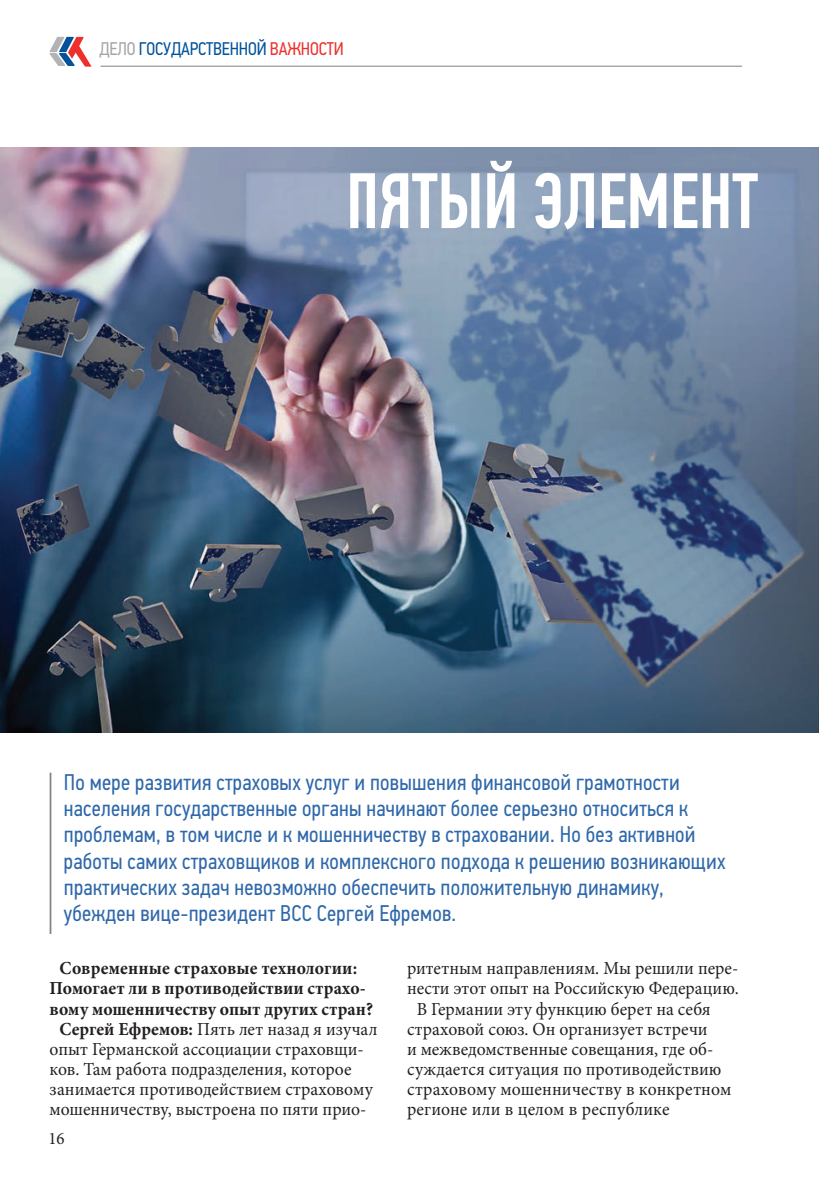
<style>
.page{position:relative;width:819px;height:1191px;background:#fff}
.page>*{position:absolute;margin:0;border:0;box-sizing:border-box;transform-origin:0 0}
.Заголовок_1{font:500 78.75px "PF Din Text Comp Pro";color:#fff;scale:.96 1}
.Подводка{font:22.75px/26.2px "PF Din Text Cond Pro";letter-spacing:.01em;color:#2e68aa;scale:.95 1}
.Осн_текст{font:18.38px/20.1px "Minion Pro";color:#231f20;scale:.96 1}
.Вопрос_интервью{font:700 18.38px/20.1px "Minion Pro";letter-spacing:.005em;color:#231f20;text-align:center;scale:.96 1}
.t1{font:18.38px "PF Din Text Cond Pro";letter-spacing:-.01em;color:#01529a;scale:.96 1}
.t2{font:17.5px "Minion Pro";color:#231f20;scale:.96 1}
.s1{color:#a4a5a9}
.s2{color:#ee2f2c}
.s3{font-weight:700}
</style>
<div class="page">
<svg style="left:49px;top:37px;width:43px;height:30px"></svg>
<hr style="left:100px;top:66px;width:642px;height:1px;background:#808285">
<img style="left:0;top:147px;width:819px;height:585px">
<hr style="left:50px;top:772px;width:1px;height:162px;background:#808285">
<p class="t1" style="left:99px;top:38px;width:256px"><span class="s1">ДЕЛО</span> ГОСУДАРСТВЕННОЙ <span class="s2">ВАЖНОСТИ</span></p>
<p class="Заголовок_1" style="left:346px;top:155px;width:430px">ПЯТЫЙ ЭЛЕМЕНТ</p>
<p class="Подводка" style="left:64px;top:769px;width:698px">По мере развития страховых услуг и повышения финансовой грамотности населения государственные органы начинают более серьезно относиться к проблемам, в том числе и к мошенничеству в страховании. Но без активной работы самих страховщиков и комплексного подхода к решению возникающих практических задач невозможно обеспечить положительную динамику, убежден вице-президент ВСС Сергей Ефремов.</p>
<p class="Вопрос_интервью" style="left:50px;top:958px;width:338px">Современные страховые технологии:<br>Помогает ли в противодействии страхо&shy;вому мошенничеству опыт других стран?</p>
<p class="Осн_текст" style="left:50px;top:1018px;width:343px;text-indent:10px"><span class="s3">Сергей Ефремов:</span> Пять лет назад я изучал опыт Германской ассоциации страховщи&shy;ков. Там работа подразделения, которое занимается противодействием страховому мошенничеству, выстроена по пяти прио-</p>
<p class="Осн_текст" style="left:407px;top:958px;width:347px">ритетным направлениям. Мы решили пере&shy;нести этот опыт на Российскую Федерацию.</p>
<p class="Осн_текст" style="left:407px;top:998px;width:339px;text-indent:10px">В Германии эту функцию берет на себя страховой союз. Он организует встречи<br>и межведомственные совещания, где об&shy;суждается ситуация по противодействию страховому мошенничеству в конкретном регионе или в целом в республике</p>
<p class="t2" style="left:48px;top:1126px;width:18px">16</p>
</div>
